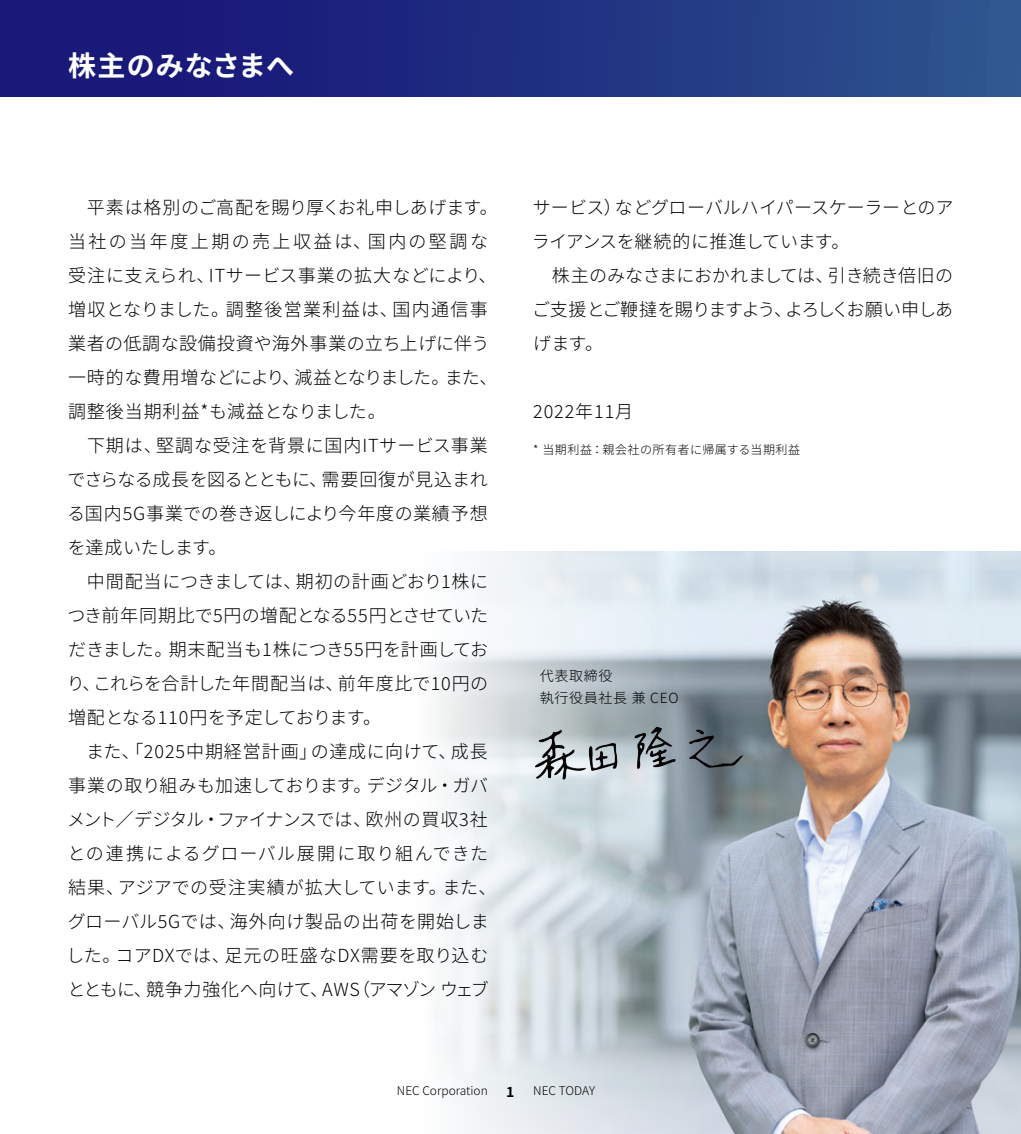
<style>
.page{position:relative;width:1021px;height:1134px;background:#fff}
.page>*{position:absolute;margin:0;border:0;box-sizing:border-box;transform-origin:0 0}
.JPN_Basic{font:700 28px "Noto Sans JP";letter-spacing:.03em;color:#fff}
._03-本文{font:300 18px/34px "Noto Sans JP";letter-spacing:.02em;color:#000;text-align:justify}
._03-本文-2{font:300 18px/34px "Noto Sans JP";letter-spacing:.045em;color:#000}
._03-本文-3{font:300 18px/34px "Noto Sans JP";letter-spacing:-.01em;color:#000}
._03-本文-4{font:300 18px "Noto Sans JP";letter-spacing:.05em;color:#000}
._04-キャプション{font:300 14px "Noto Sans JP";letter-spacing:.05em;color:#000}
.t1{font:700 14px "Noto Sans JP";color:#000}
._04-キャプション-2{font:300 12px "Noto Sans JP";color:#000}
._04-キャプション-3{font:300 12px "Noto Sans JP";letter-spacing:.05em;color:#000}
</style>
<div class="page">
<div style="left:0;top:0;width:1020px;height:96px;background:linear-gradient(to right,#150e76,#2d538d)"></div>
<img style="left:437px;top:552px;width:583px;height:582px">
<img style="left:535px;top:726px;width:177px;height:56px">
<p class="JPN_Basic" style="left:68px;top:50px;width:228px">株主のみなさまへ</p>
<p class="_03-本文" style="left:68px;top:191px;width:431px">　平素は格別のご高配を賜り厚くお礼申しあげます。</p>
<p class="_03-本文-2" style="left:68px;top:225px;width:431px">当社の当年度上期の売上収益は、国内の堅調な受注に支えられ、ITサービス事業の拡大などにより、増収となりました。調整後営業利益は、国内通信事業者の低調な設備投資や海外事業の立ち上げに伴う一時的な費用増などにより、減益となりました。また、調整後当期利益*も減益となりました。</p>
<p class="_03-本文" style="left:67px;top:429px;width:422px">　下期は、堅調な受注を背景に国内ITサービス事業でさらなる成長を図るとともに、需要回復が見込まれる国内5G事業での巻き返しにより今年度の業績予想を達成いたします。</p>
<p class="_03-本文" style="left:67px;top:565px;width:423px;text-indent:20px">中間配当につきましては、期初の計画どおり1株につき前年同期比で5円の増配となる55円とさせていただきました。期末配当も1株につき55円を計画しており、これらを合計した年間配当は、前年度比で10円の増配となる110円を予定しております。</p>
<p class="_03-本文" style="left:67px;top:735px;width:431px;text-align:left">　また、「2025中期経営計画」の達成に向けて、成長事業の取り組みも加速しております。デジタル・ガバメント／デジタル・ファイナンスでは、欧州の買収3社との連携によるグローバル展開に取り組んできた結果、アジアでの受注実績が拡大しています。また、グローバル5Gでは、海外向け製品の出荷を開始しました。コアDXでは、足元の旺盛なDX需要を取り込むとともに、競争力強化へ向けて、AWS（アマゾンウェブ</p>
<p class="_03-本文-3" style="left:532px;top:191px;width:423px">サービス）などグローバルハイパースケーラーとのアライアンスを継続的に推進しています。</p>
<p class="_03-本文" style="left:532px;top:259px;width:422px">　株主のみなさまにおかれましては、引き続き倍旧のご支援とご鞭撻を賜りますよう、よろしくお願い申しあげます。</p>
<p class="_03-本文-4" style="left:533px;top:402px;width:102px">2022年11月</p>
<p class="_04-キャプション-3" style="left:533px;top:443px;width:268px">* 当期利益：親会社の所有者に帰属する当期利益</p>
<p class="_04-キャプション" style="left:539px;top:668px;width:74px">代表取締役</p>
<p class="_04-キャプション" style="left:539px;top:690px;width:140px">執行役員社長兼 CEO</p>
<p class="_04-キャプション-2" style="left:397px;top:1084px;width:92px">NEC Corporation</p>
<p class="t1" style="left:506px;top:1084px;width:10px">1</p>
<p class="_04-キャプション-2" style="left:533px;top:1084px;width:63px">NEC TODAY</p>
</div>
